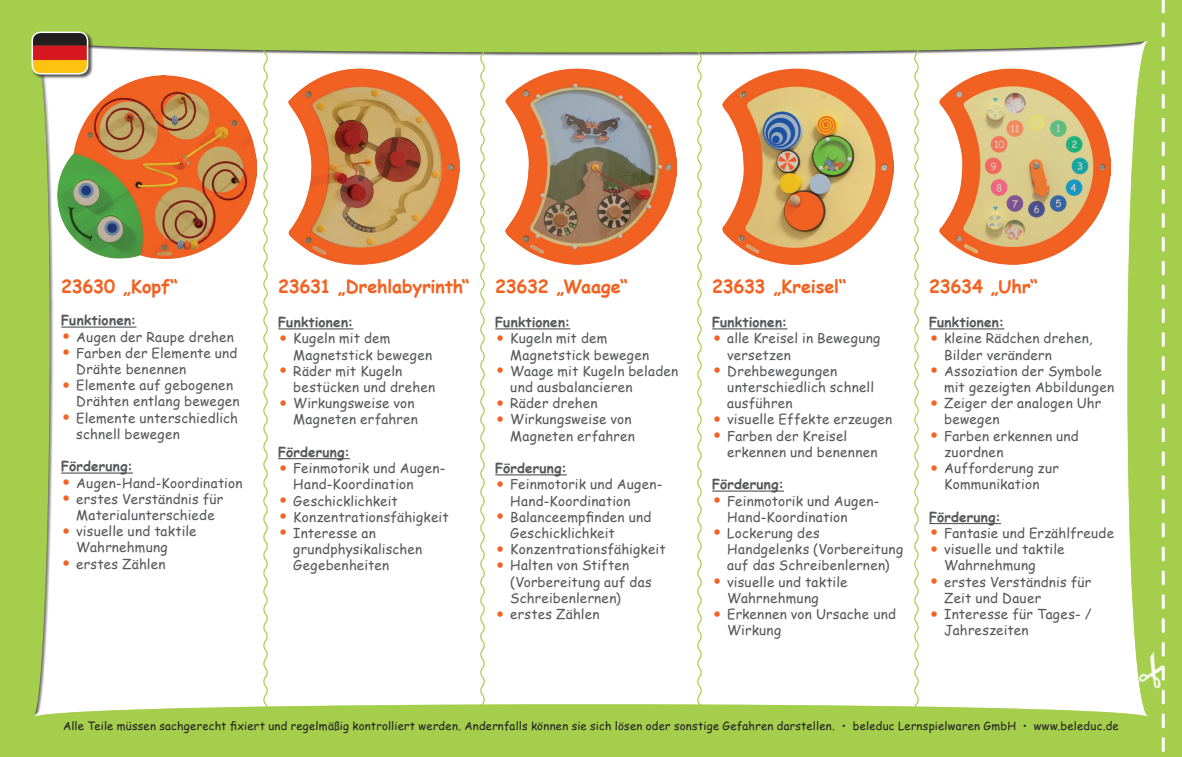
<style>
.page{position:relative;width:1182px;height:757px;background:#fff}
.page>*{position:absolute;margin:0;border:0;box-sizing:border-box;transform-origin:0 0}
.t1{font:700 18px "Comic Sans MS";letter-spacing:-.015em;color:#f26221}
.t2{font:13.5px/16.2px "Comic Sans MS";letter-spacing:.015em;color:#57585a}
.t3{font:700 13.5px "Comic Sans MS";letter-spacing:.015em;color:#57585a}
.t4{font:11.25px "Comic Sans MS";letter-spacing:.025em;color:#231f20}
.s1{font-size:27px;color:#f26221}
</style>
<div class="page">
<div style="left:0;top:0;width:1175px;height:756px;background:#a4ce4c"></div>
<div style="left:1175px;top:0;width:6px;height:756px;background:#a4ce4c"></div>
<div style="left:33px;top:38px;width:1117px;height:678px;background:#231f20;opacity:.75"></div>
<svg style="left:261px;top:38px;width:8px;height:678px"></svg>
<svg style="left:478px;top:38px;width:8px;height:678px"></svg>
<svg style="left:695px;top:38px;width:8px;height:678px"></svg>
<svg style="left:912px;top:38px;width:8px;height:678px"></svg>
<svg style="left:1161px;top:0;width:3px;height:752px"></svg>
<img style="left:1137px;top:649px;width:28px;height:39px">
<img style="left:58px;top:75px;width:198px;height:183px">
<img style="left:289px;top:69px;width:170px;height:195px">
<img style="left:506px;top:69px;width:170px;height:195px">
<img style="left:722px;top:69px;width:171px;height:195px">
<img style="left:939px;top:69px;width:170px;height:195px">
<div style="left:31px;top:31px;width:62px;height:49px;background:#231f20;opacity:.75"></div>
<img style="left:32px;top:32px;width:56px;height:41px">
<div style="left:32px;top:31px;width:56px;height:43px;border:2px solid #fff;border-radius:9px"></div>
<hr style="left:61px;top:326px;width:75px;height:1px;background:#57585a">
<hr style="left:61px;top:472px;width:72px;height:1px;background:#57585a">
<hr style="left:278px;top:328px;width:75px;height:1px;background:#57585a">
<hr style="left:278px;top:458px;width:72px;height:1px;background:#57585a">
<hr style="left:495px;top:328px;width:75px;height:1px;background:#57585a">
<hr style="left:495px;top:474px;width:72px;height:1px;background:#57585a">
<hr style="left:712px;top:328px;width:75px;height:1px;background:#57585a">
<hr style="left:712px;top:490px;width:71px;height:1px;background:#57585a">
<hr style="left:929px;top:328px;width:75px;height:1px;background:#57585a">
<hr style="left:929px;top:522px;width:71px;height:1px;background:#57585a">
<svg style="left:1174px;top:749px;width:8px;height:8px"></svg>
<h1 class="t1" style="left:61px;top:273px;width:118px">23630 „Kopf“</h1>
<p class="t3" style="left:61px;top:310px;width:77px">Funktionen:</p>
<p class="t2" style="left:61px;top:328px;width:174px"><span class="s1">•</span> Augen der Raupe drehen</p>
<p class="t2" style="left:76px;top:344px;width:163px;text-indent:-15px"><span class="s1">•</span> Farben der Elemente und<br>Drähte benennen</p>
<p class="t2" style="left:76px;top:376px;width:165px;text-indent:-15px"><span class="s1">•</span> Elemente auf gebogenen<br>Drähten entlang bewegen</p>
<p class="t2" style="left:76px;top:409px;width:163px;text-indent:-15px"><span class="s1">•</span> Elemente unterschiedlich schnell bewegen</p>
<p class="t3" style="left:61px;top:456px;width:73px">Förderung:</p>
<p class="t2" style="left:61px;top:473px;width:183px"><span class="s1">•</span> Augen-Hand-Koordination</p>
<p class="t2" style="left:61px;top:490px;width:164px;text-align:center"><span class="s1">•</span> erstes Verständnis für<br>Materialunterschiede</p>
<p class="t2" style="left:76px;top:522px;width:122px;text-indent:-15px"><span class="s1">•</span> visuelle und taktile<br>Wahrnehmung</p>
<p class="t2" style="left:61px;top:554px;width:106px"><span class="s1">•</span> erstes Zählen</p>
<h1 class="t1" style="left:278px;top:273px;width:193px">23631 „Drehlabyrinth“</h1>
<p class="t3" style="left:278px;top:312px;width:77px">Funktionen:</p>
<p class="t2" style="left:293px;top:329px;width:140px;text-indent:-15px"><span class="s1">•</span> Kugeln mit dem<br>Magnetstick bewegen</p>
<p class="t2" style="left:293px;top:362px;width:143px;text-indent:-15px"><span class="s1">•</span> Räder mit Kugeln bestücken und drehen</p>
<p class="t2" style="left:278px;top:394px;width:141px;text-align:right"><span class="s1">•</span> Wirkungsweise von<br>Magneten erfahren</p>
<p class="t3" style="left:278px;top:441px;width:73px">Förderung:</p>
<p class="t2" style="left:293px;top:459px;width:154px;text-indent:-15px"><span class="s1">•</span> Feinmotorik und Augen-<br>Hand-Koordination</p>
<p class="t2" style="left:278px;top:491px;width:121px"><span class="s1">•</span> Geschicklichkeit</p>
<p class="t2" style="left:278px;top:508px;width:172px"><span class="s1">•</span> Konzentrationsfähigkeit</p>
<p class="t2" style="left:293px;top:524px;width:130px;text-indent:-15px"><span class="s1">•</span> Interesse an grundphysikalischen<br>Gegebenheiten</p>
<h1 class="t1" style="left:495px;top:273px;width:134px">23632 „Waage“</h1>
<p class="t3" style="left:495px;top:312px;width:77px">Funktionen:</p>
<p class="t2" style="left:510px;top:329px;width:140px;text-indent:-15px"><span class="s1">•</span> Kugeln mit dem<br>Magnetstick bewegen</p>
<p class="t2" style="left:510px;top:362px;width:169px;text-indent:-15px"><span class="s1">•</span> Waage mit Kugeln beladen und ausbalancieren</p>
<p class="t2" style="left:495px;top:394px;width:104px"><span class="s1">•</span> Räder drehen</p>
<p class="t2" style="left:495px;top:410px;width:141px;text-align:right"><span class="s1">•</span> Wirkungsweise von<br>Magneten erfahren</p>
<p class="t3" style="left:495px;top:458px;width:73px">Förderung:</p>
<p class="t2" style="left:510px;top:475px;width:154px;text-indent:-15px"><span class="s1">•</span> Feinmotorik und Augen-<br>Hand-Koordination</p>
<p class="t2" style="left:510px;top:508px;width:143px;text-indent:-15px"><span class="s1">•</span> Balanceempfinden und<br>Geschicklichkeit</p>
<p class="t2" style="left:495px;top:540px;width:172px"><span class="s1">•</span> Konzentrationsfähigkeit</p>
<p class="t2" style="left:510px;top:556px;width:143px;text-indent:-15px"><span class="s1">•</span> Halten von Stiften (Vorbereitung auf das<br>Schreibenlernen)</p>
<p class="t2" style="left:495px;top:605px;width:106px"><span class="s1">•</span> erstes Zählen</p>
<h1 class="t1" style="left:712px;top:273px;width:136px">23633 „Kreisel“</h1>
<p class="t3" style="left:712px;top:312px;width:77px">Funktionen:</p>
<p class="t2" style="left:727px;top:329px;width:155px;text-indent:-15px"><span class="s1">•</span> alle Kreisel in Bewegung versetzen</p>
<p class="t2" style="left:727px;top:362px;width:148px;text-indent:-15px"><span class="s1">•</span> Drehbewegungen unterschiedlich schnell ausführen</p>
<p class="t2" style="left:712px;top:410px;width:181px"><span class="s1">•</span> visuelle Effekte erzeugen</p>
<p class="t2" style="left:727px;top:427px;width:152px;text-indent:-15px"><span class="s1">•</span> Farben der Kreisel erkennen und benennen</p>
<p class="t3" style="left:712px;top:474px;width:73px">Förderung:</p>
<p class="t2" style="left:727px;top:491px;width:154px;text-indent:-15px"><span class="s1">•</span> Feinmotorik und Augen-<br>Hand-Koordination</p>
<p class="t2" style="left:727px;top:524px;width:177px;text-indent:-15px"><span class="s1">•</span> Lockerung des<br>Handgelenks (Vorbereitung auf das Schreibenlernen)</p>
<p class="t2" style="left:727px;top:572px;width:122px;text-indent:-15px"><span class="s1">•</span> visuelle und taktile<br>Wahrnehmung</p>
<p class="t2" style="left:727px;top:605px;width:170px;text-indent:-15px"><span class="s1">•</span> Erkennen von Ursache und<br>Wirkung</p>
<h1 class="t1" style="left:929px;top:273px;width:110px">23634 „Uhr“</h1>
<p class="t3" style="left:929px;top:312px;width:77px">Funktionen:</p>
<p class="t2" style="left:944px;top:329px;width:150px;text-indent:-15px"><span class="s1">•</span> kleine Rädchen drehen,<br>Bilder verändern</p>
<p class="t2" style="left:944px;top:362px;width:171px;text-indent:-15px"><span class="s1">•</span> Assoziation der Symbole mit gezeigten Abbildungen</p>
<p class="t2" style="left:944px;top:394px;width:159px;text-indent:-15px"><span class="s1">•</span> Zeiger der analogen Uhr bewegen</p>
<p class="t2" style="left:944px;top:427px;width:136px;text-indent:-15px"><span class="s1">•</span> Farben erkennen und zuordnen</p>
<p class="t2" style="left:929px;top:459px;width:131px;text-align:center"><span class="s1">•</span> Aufforderung zur<br>Kommunikation</p>
<p class="t3" style="left:929px;top:506px;width:73px">Förderung:</p>
<p class="t2" style="left:929px;top:524px;width:186px"><span class="s1">•</span> Fantasie und Erzählfreude</p>
<p class="t2" style="left:944px;top:540px;width:122px;text-indent:-15px"><span class="s1">•</span> visuelle und taktile<br>Wahrnehmung</p>
<p class="t2" style="left:944px;top:572px;width:149px;text-indent:-15px"><span class="s1">•</span> erstes Verständnis für<br>Zeit und Dauer</p>
<p class="t2" style="left:944px;top:605px;width:149px;text-indent:-15px"><span class="s1">•</span> Interesse für Tages- /<br>Jahreszeiten</p>
<p class="t4" style="left:63px;top:717px;width:1056px">Alle Teile müssen sachgerecht fixiert und regelmäßig kontrolliert werden. Andernfalls können sie sich lösen oder sonstige Gefahren darstellen. • beleduc Lernspielwaren GmbH • www.beleduc.de</p>
</div>
